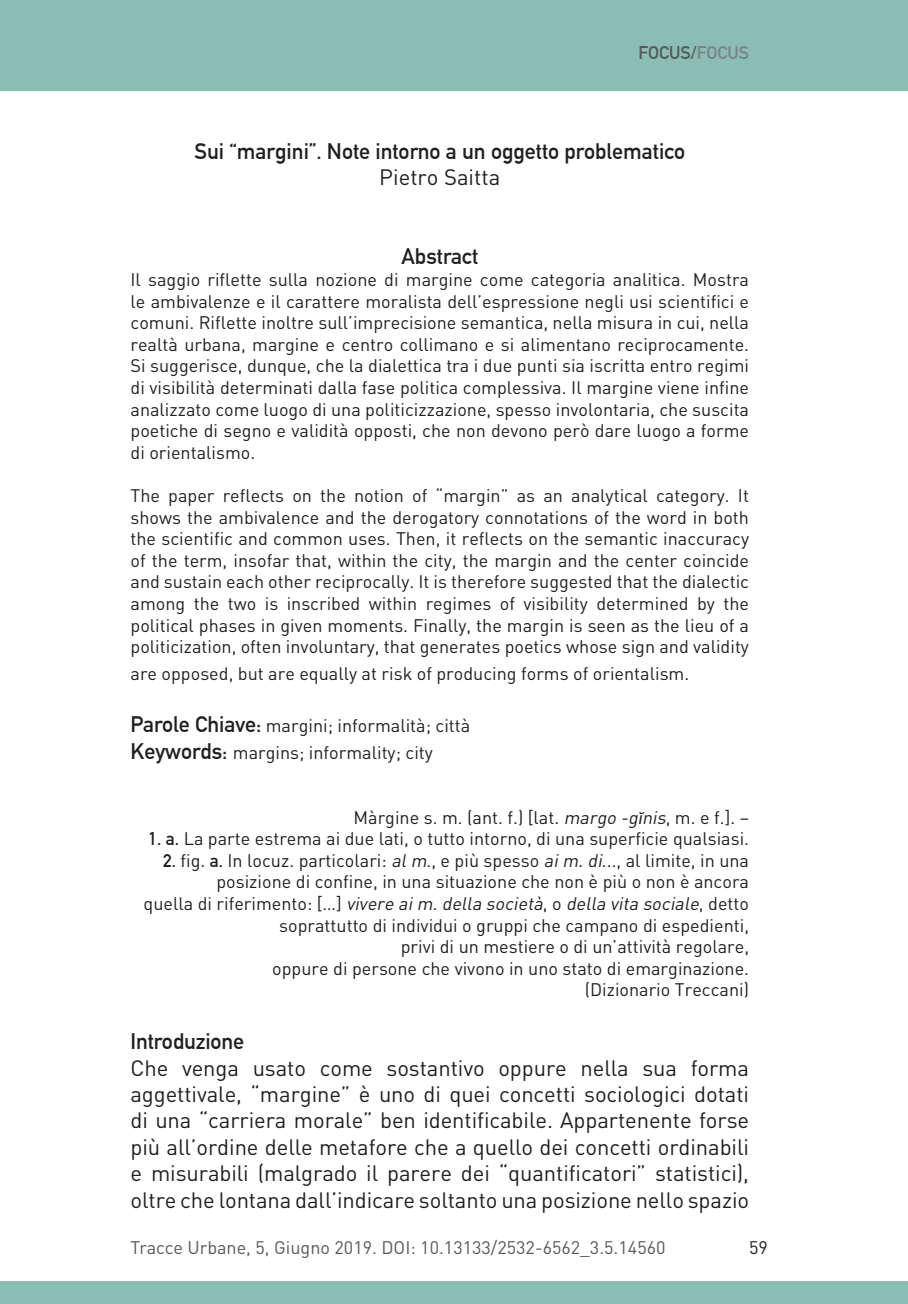
<style>
.page{position:relative;width:908px;height:1304px;background:#fff}
.page>*{position:absolute;margin:0;border:0;box-sizing:border-box;transform-origin:0 0}
.t1{font:22px/26.4px "DIN";letter-spacing:-.005em;color:#231f20;text-align:justify}
.t2{font:700 22px "DIN Alternate";color:#231f20}
.t3{font:18px/21.6px "DIN";color:#231f20;text-align:justify}
.t4{font:18px "DIN";color:#57585a}
.t5{font:700 18px "DIN Alternate";color:#57585a}
.s1{color:#808285}
.s2{font-family:"DIN Alternate";font-weight:700;font-size:22px}
.s3{font-style:italic}
.s4{font-family:"Carlito";font-style:italic}
.s5{font-family:"DIN Alternate";font-weight:700}
</style>
<div class="page">
<div style="left:0;top:0;width:907px;height:90px;background:#8abeb2"></div>
<div style="left:0;top:1281px;width:907px;height:23px;background:#8abeb2"></div>
<p class="t5" style="left:638px;top:39px;width:112px">FOCUS/<span class="s1">FOCUS</span></p>
<p class="t2" style="left:194px;top:134px;width:492px">Sui “margini”. Note intorno a un oggetto problematico</p>
<p class="t1" style="left:379px;top:164px;width:123px">Pietro Saitta</p>
<p class="t2" style="left:401px;top:240px;width:78px">Abstract</p>
<p class="t3" style="left:130px;top:268px;width:620px">Il saggio riflette sulla nozione di margine come categoria analitica. Mostra le ambivalenze e il carattere moralista dell’espressione negli usi scientifici e comuni. Riflette inoltre sull’imprecisione semantica, nella misura in cui, nella realtà urbana, margine e centro collimano e si alimentano reciprocamente.<br>Si suggerisce, dunque, che la dialettica tra i due punti sia iscritta entro regimi di visibilità determinati dalla fase politica complessiva. Il margine viene infine analizzato come luogo di una politicizzazione, spesso involontaria, che suscita poetiche di segno e validità opposti, che non devono però dare luogo a forme di orientalismo.</p>
<p class="t3" style="left:130px;top:484px;width:619px">The paper reflects on the notion of “margin” as an analytical category. It shows the ambivalence and the derogatory connotations of the word in both the scientific and common uses. Then, it reflects on the semantic inaccuracy of the term, insofar that, within the city, the margin and the center coincide and sustain each other reciprocally. It is therefore suggested that the dialectic among the two is inscribed within regimes of visibility determined by the political phases in given moments. Finally, the margin is seen as the lieu of a politicization, often involuntary, that generates poetics whose sign and validity</p>
<p class="t3" style="left:130px;top:662px;width:560px">are opposed, but are equally at risk of producing forms of orientalism.</p>
<p class="t3" style="left:130px;top:715px;width:341px"><span class="s2">Parole Chiave:</span> margini; informalità; città</p>
<p class="t3" style="left:130px;top:741px;width:304px"><span class="s2">Keywords:</span> margins; informality; city</p>
<p class="t3" style="left:353px;top:806px;width:397px">Màrgine s. m. (ant. f.) [lat. <span class="s3">margo -g</span><span class="s4">ĭ</span><span class="s3">nis</span>, m. e f.]. –</p>
<p class="t3" style="left:148px;top:828px;width:601px"><span class="s5">1. a.</span> La parte estrema ai due lati, o tutto intorno, di una superficie qualsiasi.</p>
<p class="t3" style="left:163px;top:849px;width:587px;text-align:right"><span class="s5">2.</span> fig. <span class="s5">a.</span> In locuz. particolari: <span class="s3">alm</span>., e più spesso <span class="s3">aim.di</span>..., al limite, in una posizione di confine, in una situazione che non è più o non è ancora</p>
<p class="t3" style="left:143px;top:892px;width:606px;text-align:right">q u e l la d i ri f e ri m e n t o : [ … ] <span class="s3">vivere aim.della società</span>, o <span class="s3">della vita sociale</span>, d e tt o soprattutto di individui o gruppi che campano di espedienti,</p>
<p class="t3" style="left:400px;top:936px;width:349px">privi di un mestiere o di un’attività regolare,</p>
<p class="t3" style="left:272px;top:957px;width:478px">oppure di persone che vivono in uno stato di emarginazione.</p>
<p class="t3" style="left:584px;top:979px;width:166px">(Dizionario Treccani)</p>
<p class="t2" style="left:130px;top:1025px;width:115px">Introduzione</p>
<p class="t1" style="left:130px;top:1054px;width:620px">Che venga usato come sostantivo oppure nella sua forma aggettivale, “margine” è uno di quei concetti sociologici dotati di una “carriera morale” ben identificabile. Appartenente forse più all’ordine delle metafore che a quello dei concetti ordinabili e misurabili (malgrado il parere dei “quantificatori” statistici), oltre che lontana dall’indicare soltanto una posizione nello spazio</p>
<p class="t4" style="left:130px;top:1237px;width:536px">Tracce Urbane, 5, Giugno 2019. DOI: 10.13133/2532-6562_3.5.14560</p>
<p class="t3" style="left:748px;top:1237px;width:20px">59</p>
</div>
